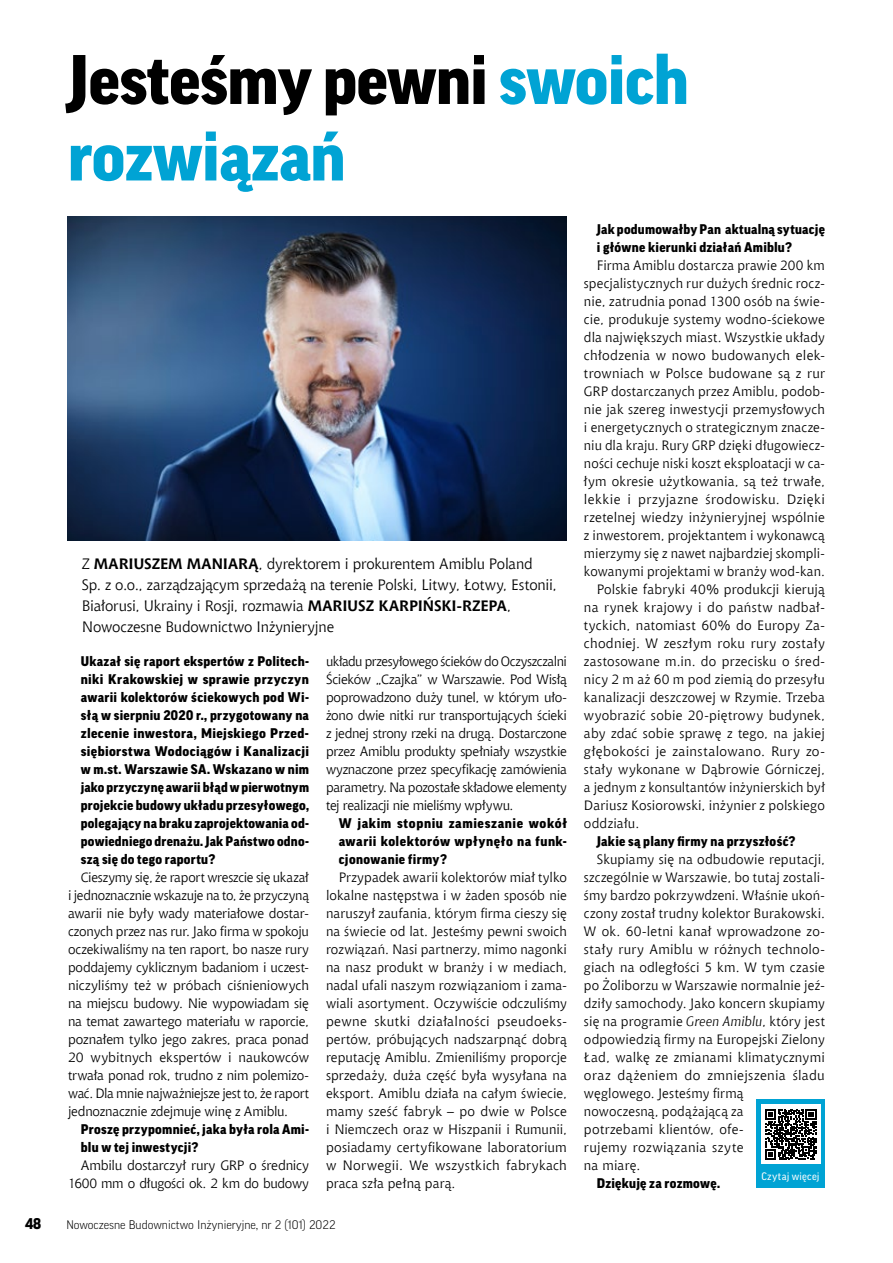
<style>
.page{position:relative;width:893px;height:1263px;background:#fff}
.page>*{position:absolute;margin:0;border:0;box-sizing:border-box;transform-origin:0 0}
.tytul{font:900 67.5px/76.5px "Good Pro";letter-spacing:-.01em;color:#00a3d4}
.autor{font:15px/21px "Chianti EU";letter-spacing:-.01em;color:#000}
.t1{font:900 15px "Good Pro";color:#000}
.text_podstawowy{font:13.5px/18px "Chianti EU";letter-spacing:.01em;color:#000;text-align:justify}
.pytania{font:900 13.5px/18px "Good Pro";letter-spacing:.02em;color:#000;text-align:justify}
.text_podstawowy-2{font:13.5px/18px "Chianti EU";letter-spacing:-.02em;color:#000;text-align:right}
.t2{font:300 12px "Good Pro";color:#000}
.opis_artykulu{font:10.5px "Good Pro";letter-spacing:.02em;color:#fff}
.s1{color:#000}
.s2{font-weight:700}
.s3{font-style:italic}
</style>
<div class="page">
<img style="left:68px;top:216px;width:499px;height:324px">
<div style="left:756px;top:1099px;width:69px;height:89px;background:#00a3d4"></div>
<div style="left:761px;top:1105px;width:60px;height:59px;background:#fff"></div>
<svg style="left:765px;top:1109px;width:51px;height:51px"></svg>
<p class="tytul" style="left:68px;top:42px;width:622px"><span class="s1">Jesteśmy pewni</span> swoich rozwiązań</p>
<p class="autor" style="left:82px;top:554px;width:476px">Z <span class="s2">MARIUSZEM MANIARĄ</span>, dyrektorem i prokurentem Amiblu Poland<br>Sp. z o.o., zarządzającym sprzedażą na terenie Polski, Litwy, Łotwy, Estonii, Białorusi, Ukrainy i Rosji, rozmawia <span class="s2">MARIUSZ KARPIŃSKI-RZEPA</span>, Nowoczesne Budownictwo Inżynieryjne</p>
<p class="pytania" style="left:81px;top:652px;width:230px">Ukazał się raport ekspertów z Politech&shy;niki Krakowskiej w sprawie przyczyn awarii kolektorów ściekowych pod Wi&shy;słą w sierpniu 2020 r., przygotowany na zlecenie inwestora, Miejskiego Przed&shy;siębiorstwa Wodociągów i Kanalizacji w m.st. Warszawie SA. Wskazano w nim jako przyczynę awarii błąd w pierwotnym projekcie budowy układu przesyłowego, polegający na braku zaprojektowania od&shy;powiedniego drenażu. Jak Państwo odno&shy;szą się do tego raportu?</p>
<p class="text_podstawowy" style="left:68px;top:868px;width:242px;text-indent:13px">Cieszymy się, że raport wreszcie się ukazał i jednoznacznie wskazuje na to, że przyczyną awarii nie były wady materiałowe dostar&shy;czonych przez nas rur. Jako firma w spokoju oczekiwaliśmy na ten raport, bo nasze rury poddajemy cyklicznym badaniom i uczest&shy;niczyliśmy też w próbach ciśnieniowych na miejscu budowy. Nie wypowiadam się na temat zawartego materiału w raporcie, poznałem tylko jego zakres, praca ponad 20 wybitnych ekspertów i naukowców trwała ponad rok, trudno z nim polemizo&shy;wać. Dla mnie najważniejsze jest to, że raport jednoznacznie zdejmuje winę z Amiblu.</p>
<p class="pytania" style="left:81px;top:1120px;width:230px">Proszę przypomnieć, jaka była rola Ami&shy;blu w tej inwestycji?</p>
<p class="text_podstawowy-2" style="left:68px;top:1156px;width:242px">Ambilu dostarczył rury GRP o średnicy<br>1600 mm o długości ok. 2 km do budowy</p>
<p class="text_podstawowy" style="left:326px;top:652px;width:242px">układu przesyłowego ścieków do Oczyszczalni Ścieków „Czajka” w Warszawie. Pod Wisłą poprowadzono duży tunel, w którym uło&shy;żono dwie nitki rur transportujących ścieki z jednej strony rzeki na drugą. Dostarczone przez Amiblu produkty spełniały wszystkie wyznaczone przez specyfikację zamówienia parametry. Na pozostałe składowe elementy tej realizacji nie mieliśmy wpływu.</p>
<p class="pytania" style="left:339px;top:814px;width:230px">W jakim stopniu zamieszanie wokół awarii kolektorów wpłynęło na funk&shy;cjonowanie firmy?</p>
<p class="text_podstawowy" style="left:326px;top:868px;width:242px;text-indent:13px">Przypadek awarii kolektorów miał tylko lokalne następstwa i w żaden sposób nie naruszył zaufania, którym firma cieszy się na świecie od lat. Jesteśmy pewni swoich rozwiązań. Nasi partnerzy, mimo nagonki na nasz produkt w branży i w mediach, nadal ufali naszym rozwiązaniom i zama&shy;wiali asortyment. Oczywiście odczuliśmy pewne skutki działalności pseudoeks&shy;pertów, próbujących nadszarpnąć dobrą reputację Amiblu. Zmieniliśmy proporcje sprzedaży, duża część była wysyłana na eksport. Amiblu działa na całym świecie, mamy sześć fabryk – po dwie w Polsce i Niemczech oraz w Hiszpanii i Rumunii, posiadamy certyfikowane laboratorium w Norwegii. We wszystkich fabrykach praca szła pełną parą.</p>
<p class="t1" style="left:25px;top:1215px;width:17px">48</p>
<p class="t2" style="left:66px;top:1218px;width:271px">Nowoczesne Budownictwo Inżynieryjne, nr 2 (101) 2022</p>
<p class="pytania" style="left:597px;top:220px;width:230px">Jak podumowałby Pan aktualną sytuację i główne kierunki działań Amiblu?</p>
<p class="text_podstawowy" style="left:584px;top:256px;width:242px;text-indent:13px">Firma Amiblu dostarcza prawie 200 km specjalistycznych rur dużych średnic rocz&shy;nie, zatrudnia ponad 1300 osób na świe&shy;cie, produkuje systemy wodno-ściekowe dla największych miast. Wszystkie układy chłodzenia w nowo budowanych elek&shy;trowniach w Polsce budowane są z rur GRP dostarczanych przez Amiblu, podob&shy;nie jak szereg inwestycji przemysłowych i energetycznych o strategicznym znacze&shy;niu dla kraju. Rury GRP dzięki długowiecz&shy;ności cechuje niski koszt eksploatacji w ca&shy;łym okresie użytkowania, są też trwałe, lekkie i przyjazne środowisku. Dzięki rzetelnej wiedzy inżynieryjnej wspólnie z inwestorem, projektantem i wykonawcą mierzymy się z nawet najbardziej skompli&shy;kowanymi projektami w branży wod-kan.</p>
<p class="text_podstawowy" style="left:584px;top:580px;width:242px;text-indent:13px">Polskie fabryki 40% produkcji kierują na rynek krajowy i do państw nadbał&shy;tyckich, natomiast 60% do Europy Za&shy;chodniej. W zeszłym roku rury zostały zastosowane m.in. do przecisku o śred&shy;nicy 2 m aż 60 m pod ziemią do przesyłu kanalizacji deszczowej w Rzymie. Trzeba wyobrazić sobie 20-piętrowy budynek, aby zdać sobie sprawę z tego, na jakiej głębokości je zainstalowano. Rury zo&shy;stały wykonane w Dąbrowie Górniczej, a jednym z konsultantów inżynierskich był Dariusz Kosiorowski, inżynier z polskiego oddziału.</p>
<p class="pytania" style="left:597px;top:832px;width:200px">Jakie są plany firmy na przyszłość?</p>
<p class="text_podstawowy" style="left:584px;top:850px;width:242px;text-align:left;text-indent:13px">Skupiamy się na odbudowie reputacji, szczególnie w Warszawie, bo tutaj zostali&shy;śmy bardzo pokrzywdzeni. Właśnie ukoń&shy;czony został trudny kolektor Burakowski.<br>W ok. 60-letni kanał wprowadzone zo&shy;stały rury Amiblu w różnych technolo&shy;giach na odległości 5 km. W tym czasie po Żoliborzu w Warszawie normalnie jeź&shy;dziły samochody. Jako koncern skupiamy się na programie <span class="s3">Green Amiblu</span>, który jest odpowiedzią firmy na Europejski Zielony Ład, walkę ze zmianami klimatycznymi oraz dążeniem do zmniejszenia śladu węglowego. Jesteśmy firmą<br>nowoczesną, podążającą za<br>potrzebami klientów, ofe-<br>rujemy rozwiązania szyte<br>na miarę.</p>
<p class="pytania" style="left:597px;top:1174px;width:125px">Dziękuję za rozmowę.</p>
<p class="opis_artykulu" style="left:761px;top:1171px;width:60px">Czytaj więcej</p>
</div>
